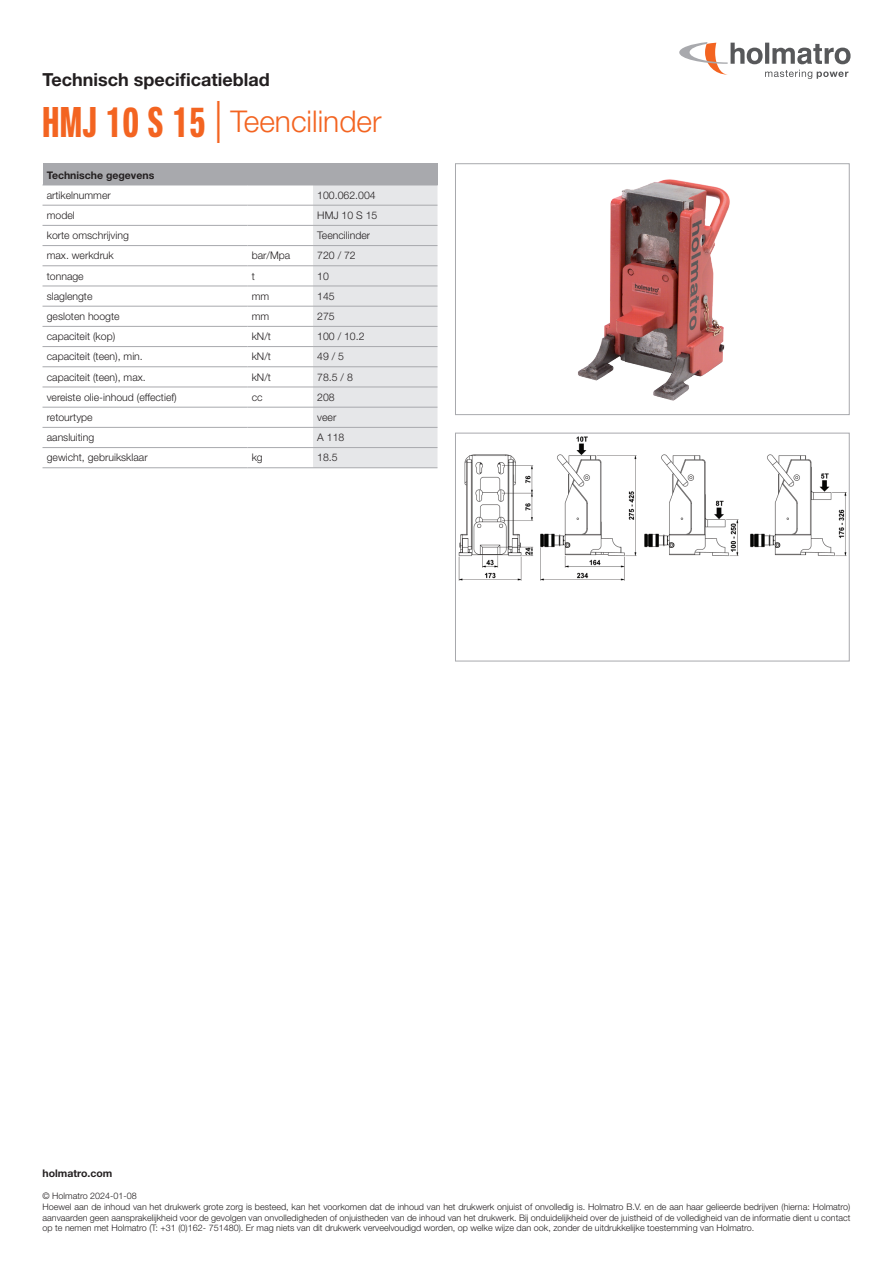
<style>
.page{position:relative;width:893px;height:1263px;background:#fff}
.page>*{position:absolute;margin:0;border:0;box-sizing:border-box;transform-origin:0 0}
.t1{font:300 30px "Helvetica Neue LT Std";color:#f36421}
.t2{font:700 18px "Helvetica Neue LT Std";color:#231f20}
.t3{font:300 10.5px "Helvetica Neue LT Std";color:#231f20}
.t4{font:700 10.5px "Helvetica Neue LT Std";color:#231f20}
.t5{font:300 9px/10.8px "Helvetica Neue LT Std";color:#231f20}
.s1{font-family:"Neue Helvetica Pro 79 Cm";font-weight:700;font-size:42px}
.s2{font-size:42px}
</style>
<div class="page">
<svg style="left:679px;top:42px;width:171px;height:37px"></svg>
<div style="left:43px;top:164px;width:394px;height:21px;background:#a8a9ad"></div>
<svg style="left:313px;top:164px;width:125px;height:304px;background:#e0e1e4"></svg>
<hr style="left:43px;top:185px;width:204px;height:1px;background:#a8a9ad">
<hr style="left:247px;top:185px;width:66px;height:1px;background:#a8a9ad">
<hr style="left:313px;top:185px;width:125px;height:1px;background:#a8a9ad">
<hr style="left:43px;top:205px;width:204px;height:1px;background:#a8a9ad">
<hr style="left:247px;top:205px;width:66px;height:1px;background:#a8a9ad">
<hr style="left:313px;top:205px;width:124px;height:1px;background:#a8a9ad">
<hr style="left:43px;top:225px;width:204px;height:1px;background:#a8a9ad">
<hr style="left:247px;top:225px;width:66px;height:1px;background:#a8a9ad">
<hr style="left:313px;top:225px;width:124px;height:1px;background:#a8a9ad">
<hr style="left:43px;top:245px;width:204px;height:1px;background:#a8a9ad">
<hr style="left:247px;top:245px;width:66px;height:1px;background:#a8a9ad">
<hr style="left:313px;top:245px;width:124px;height:1px;background:#a8a9ad">
<hr style="left:43px;top:265px;width:204px;height:1px;background:#a8a9ad">
<hr style="left:247px;top:265px;width:66px;height:1px;background:#a8a9ad">
<hr style="left:313px;top:265px;width:124px;height:1px;background:#a8a9ad">
<hr style="left:43px;top:286px;width:204px;height:1px;background:#a8a9ad">
<hr style="left:247px;top:286px;width:66px;height:1px;background:#a8a9ad">
<hr style="left:313px;top:286px;width:124px;height:1px;background:#a8a9ad">
<hr style="left:43px;top:306px;width:204px;height:1px;background:#a8a9ad">
<hr style="left:247px;top:306px;width:66px;height:1px;background:#a8a9ad">
<hr style="left:313px;top:306px;width:124px;height:1px;background:#a8a9ad">
<hr style="left:43px;top:326px;width:204px;height:1px;background:#a8a9ad">
<hr style="left:247px;top:326px;width:66px;height:1px;background:#a8a9ad">
<hr style="left:313px;top:326px;width:124px;height:1px;background:#a8a9ad">
<hr style="left:43px;top:346px;width:204px;height:1px;background:#a8a9ad">
<hr style="left:247px;top:346px;width:66px;height:1px;background:#a8a9ad">
<hr style="left:313px;top:346px;width:124px;height:1px;background:#a8a9ad">
<hr style="left:43px;top:366px;width:204px;height:1px;background:#a8a9ad">
<hr style="left:247px;top:366px;width:66px;height:1px;background:#a8a9ad">
<hr style="left:313px;top:366px;width:124px;height:1px;background:#a8a9ad">
<hr style="left:43px;top:387px;width:204px;height:1px;background:#a8a9ad">
<hr style="left:247px;top:387px;width:66px;height:1px;background:#a8a9ad">
<hr style="left:313px;top:387px;width:124px;height:1px;background:#a8a9ad">
<hr style="left:43px;top:407px;width:204px;height:1px;background:#a8a9ad">
<hr style="left:247px;top:407px;width:66px;height:1px;background:#a8a9ad">
<hr style="left:313px;top:407px;width:124px;height:1px;background:#a8a9ad">
<hr style="left:43px;top:427px;width:204px;height:1px;background:#a8a9ad">
<hr style="left:247px;top:427px;width:66px;height:1px;background:#a8a9ad">
<hr style="left:313px;top:427px;width:124px;height:1px;background:#a8a9ad">
<hr style="left:43px;top:467px;width:204px;height:1px;background:#a8a9ad">
<hr style="left:43px;top:447px;width:204px;height:1px;background:#a8a9ad">
<hr style="left:247px;top:467px;width:66px;height:1px;background:#a8a9ad">
<hr style="left:247px;top:447px;width:66px;height:1px;background:#a8a9ad">
<hr style="left:313px;top:467px;width:124px;height:1px;background:#a8a9ad">
<hr style="left:313px;top:447px;width:124px;height:1px;background:#a8a9ad">
<img style="left:458px;top:436px;width:389px;height:145px">
<div style="left:455px;top:433px;width:394px;height:228px;border:1px solid #a8a9ad"></div>
<img style="left:578px;top:179px;width:152px;height:222px">
<div style="left:455px;top:164px;width:394px;height:251px;border:1px solid #a8a9ad"></div>
<h2 class="t2" style="left:43px;top:68px;width:229px">Technisch specificatieblad</h2>
<h1 class="t1" style="left:43px;top:103px;width:341px"><span class="s1">HMJ 10 S 15</span> <span class="s2">|</span> Teencilinder</h1>
<p class="t4" style="left:47px;top:168px;width:109px">Technische gegevens</p>
<p class="t3" style="left:47px;top:189px;width:65px">artikelnummer</p>
<p class="t3" style="left:317px;top:189px;width:60px">100.062.004</p>
<p class="t3" style="left:47px;top:209px;width:30px">model</p>
<p class="t3" style="left:317px;top:209px;width:62px">HMJ 10 S 15</p>
<p class="t3" style="left:47px;top:229px;width:84px">korte omschrijving</p>
<p class="t3" style="left:317px;top:229px;width:54px">Teencilinder</p>
<p class="t3" style="left:47px;top:249px;width:69px">max. werkdruk</p>
<p class="t3" style="left:252px;top:249px;width:40px">bar/Mpa</p>
<p class="t3" style="left:317px;top:249px;width:40px">720 / 72</p>
<p class="t3" style="left:47px;top:269px;width:38px">tonnage</p>
<p class="t3" style="left:252px;top:269px;width:5px">t</p>
<p class="t3" style="left:317px;top:269px;width:13px">10</p>
<p class="t3" style="left:47px;top:290px;width:47px">slaglengte</p>
<p class="t3" style="left:252px;top:290px;width:19px">mm</p>
<p class="t3" style="left:317px;top:290px;width:19px">145</p>
<p class="t3" style="left:47px;top:310px;width:74px">gesloten hoogte</p>
<p class="t3" style="left:252px;top:310px;width:19px">mm</p>
<p class="t3" style="left:317px;top:310px;width:19px">275</p>
<p class="t3" style="left:47px;top:330px;width:70px">capaciteit (kop)</p>
<p class="t3" style="left:252px;top:330px;width:21px">kN/t</p>
<p class="t3" style="left:317px;top:330px;width:49px">100 / 10.2</p>
<p class="t3" style="left:47px;top:350px;width:98px">capaciteit (teen), min.</p>
<p class="t3" style="left:252px;top:350px;width:21px">kN/t</p>
<p class="t3" style="left:317px;top:350px;width:28px">49 / 5</p>
<p class="t3" style="left:47px;top:370px;width:101px">capaciteit (teen), max.</p>
<p class="t3" style="left:252px;top:370px;width:21px">kN/t</p>
<p class="t3" style="left:317px;top:370px;width:37px">78.5 / 8</p>
<p class="t3" style="left:47px;top:391px;width:131px">vereiste olie-inhoud (effectief)</p>
<p class="t3" style="left:252px;top:391px;width:12px">cc</p>
<p class="t3" style="left:317px;top:391px;width:19px">208</p>
<p class="t3" style="left:47px;top:411px;width:47px">retourtype</p>
<p class="t3" style="left:317px;top:411px;width:21px">veer</p>
<p class="t3" style="left:47px;top:431px;width:49px">aansluiting</p>
<p class="t3" style="left:317px;top:431px;width:29px">A 118</p>
<p class="t3" style="left:47px;top:451px;width:102px">gewicht, gebruiksklaar</p>
<p class="t3" style="left:252px;top:451px;width:13px">kg</p>
<p class="t3" style="left:317px;top:451px;width:22px">18.5</p>
<p class="t4" style="left:43px;top:1167px;width:71px">holmatro.com</p>
<p class="t5" style="left:43px;top:1190px;width:809px">© Holmatro 2024-01-08<br>Hoewel aan de inhoud van het drukwerk grote zorg is besteed, kan het voorkomen dat de inhoud van het drukwerk onjuist of onvolledig is. Holmatro B.V. en de aan haar gelieerde bedrijven (hierna: Holmatro) aanvaarden geen aansprakelijkheid voor de gevolgen van onvolledigheden of onjuistheden van de inhoud van het drukwerk. Bij onduidelijkheid over de juistheid of de volledigheid van de informatie dient u contact op te nemen met Holmatro (T: +31 (0)162- 751480). Er mag niets van dit drukwerk verveelvoudigd worden, op welke wijze dan ook, zonder de uitdrukkelijke toestemming van Holmatro.</p>
</div>
